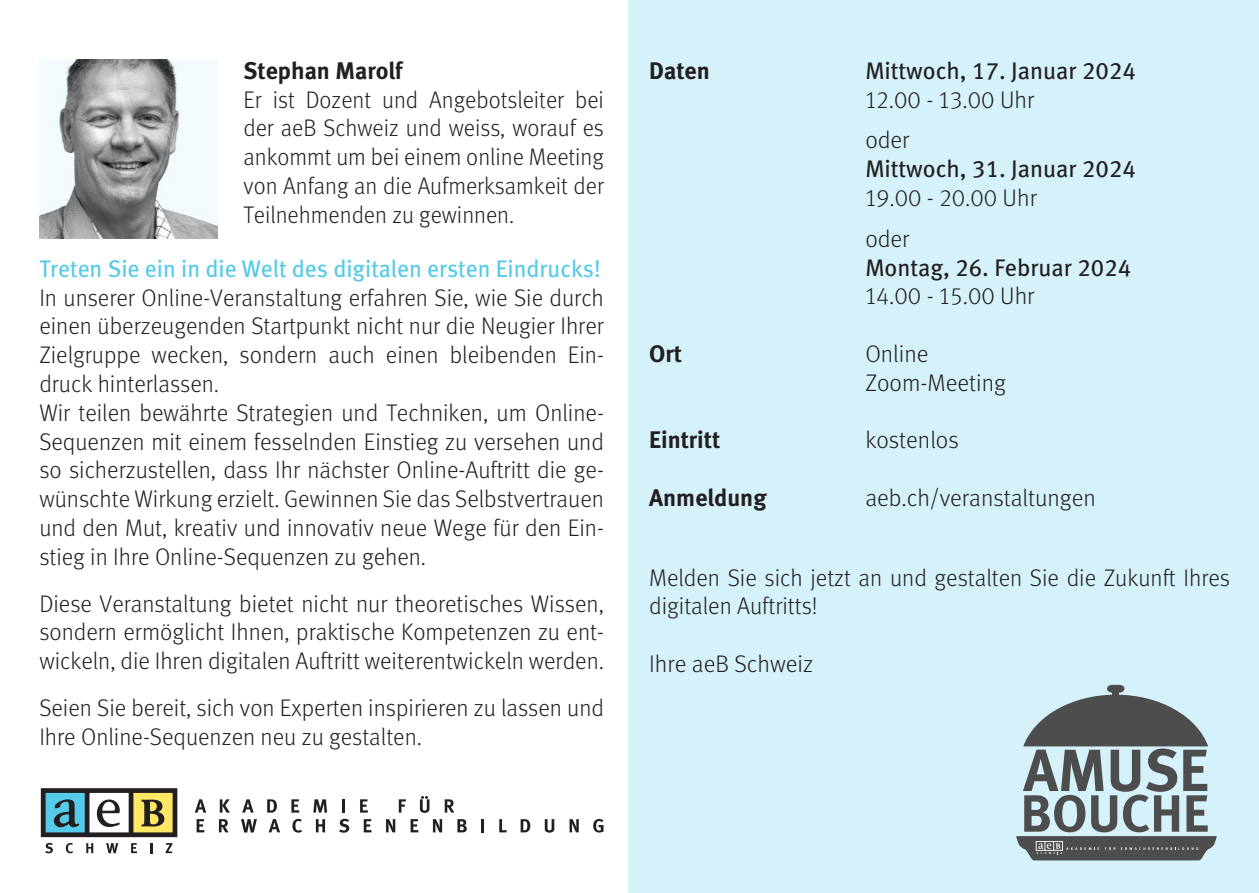
<style>
.page{position:relative;width:1259px;height:893px;background:#fff}
.page>*{position:absolute;margin:0;border:0;box-sizing:border-box;transform-origin:0 0}
.t1{font:59.4px "Meta Bold LF";color:#4d4d4d}
.t2{font:52.2px "Meta Bold LF";color:#4d4d4d}
.t3{font:24px/28.8px "Meta Light LF";color:#231f20;text-align:justify}
.t4{font:24px/28.8px "Meta Light LF";color:#231f20;text-align:justify;scale:.96 1}
.t5{font:24px/28.8px "Meta Book LF";color:#231f20}
.t6{font:24px "Meta Book LF";color:#55cae9}
.t7{font:24px "Meta Bold LF";color:#231f20}
.s1{font-family:"Meta Light LF"}
</style>
<div class="page">
<div style="left:628px;top:0;width:631px;height:893px;background:#d5f1f9"></div>
<img style="left:39px;top:60px;width:179px;height:178px">
<svg style="left:41px;top:788px;width:136px;height:49px"></svg>
<svg style="left:195px;top:799px;width:11px;height:14px"></svg>
<svg style="left:220px;top:799px;width:10px;height:14px"></svg>
<svg style="left:242px;top:799px;width:12px;height:14px"></svg>
<svg style="left:267px;top:799px;width:10px;height:14px"></svg>
<svg style="left:291px;top:799px;width:8px;height:14px"></svg>
<svg style="left:313px;top:799px;width:14px;height:14px"></svg>
<hr style="left:342px;top:799px;width:3px;height:14px;background:#231f20">
<svg style="left:360px;top:799px;width:8px;height:14px"></svg>
<svg style="left:399px;top:799px;width:7px;height:14px"></svg>
<svg style="left:420px;top:796px;width:9px;height:17px"></svg>
<svg style="left:445px;top:799px;width:9px;height:14px"></svg>
<svg style="left:197px;top:819px;width:7px;height:13px"></svg>
<svg style="left:219px;top:819px;width:9px;height:13px"></svg>
<svg style="left:241px;top:819px;width:16px;height:13px"></svg>
<svg style="left:269px;top:819px;width:11px;height:13px"></svg>
<svg style="left:292px;top:819px;width:10px;height:14px"></svg>
<svg style="left:316px;top:819px;width:9px;height:13px"></svg>
<svg style="left:339px;top:819px;width:10px;height:14px"></svg>
<svg style="left:364px;top:819px;width:7px;height:13px"></svg>
<svg style="left:386px;top:819px;width:9px;height:13px"></svg>
<svg style="left:410px;top:819px;width:8px;height:13px"></svg>
<svg style="left:433px;top:819px;width:9px;height:13px"></svg>
<svg style="left:457px;top:819px;width:10px;height:13px"></svg>
<svg style="left:481px;top:819px;width:3px;height:13px"></svg>
<svg style="left:499px;top:819px;width:8px;height:13px"></svg>
<svg style="left:520px;top:819px;width:10px;height:13px"></svg>
<svg style="left:545px;top:819px;width:9px;height:14px"></svg>
<svg style="left:569px;top:819px;width:10px;height:13px"></svg>
<svg style="left:593px;top:819px;width:10px;height:13px"></svg>
<svg style="left:45px;top:843px;width:8px;height:10px"></svg>
<svg style="left:66px;top:843px;width:7px;height:10px"></svg>
<svg style="left:86px;top:843px;width:7px;height:10px"></svg>
<svg style="left:106px;top:843px;width:12px;height:10px"></svg>
<svg style="left:131px;top:843px;width:6px;height:10px"></svg>
<svg style="left:150px;top:843px;width:2px;height:10px"></svg>
<svg style="left:166px;top:843px;width:6px;height:10px"></svg>
<svg style="left:1023px;top:685px;width:185px;height:61px;background:#7f898c"></svg>
<div style="left:1112px;top:689px;width:7px;height:8px;background:#4d4d4d"></div>
<svg style="left:1016px;top:836px;width:201px;height:24px;background:#5f6162"></svg>
<p class="t7" style="left:243px;top:56px;width:160px">Stephan Marolf</p>
<p class="t4" style="left:243px;top:85px;width:377px">Er ist Dozent und Angebotsleiter bei der aeB Schweiz und weiss, worauf es ankommt um bei einem online Meeting von Anfang an die Aufmerksamkeit der Teilnehmenden zu gewinnen.</p>
<p class="t6" style="left:39px;top:254px;width:563px">Treten Sie ein in die Welt des digitalen ersten Eindrucks!</p>
<p class="t3" style="left:39px;top:283px;width:566px">In unserer Online-Veranstaltung erfahren Sie, wie Sie durch einen überzeugenden Startpunkt nicht nur die Neugier Ihrer Zielgruppe wecken, sondern auch einen bleibenden Ein&shy;druck hinterlassen.</p>
<p class="t3" style="left:39px;top:398px;width:566px">Wir teilen bewährte Strategien und Techniken, um Online-Sequenzen mit einem fesselnden Einstieg zu versehen und so sicherzustellen, dass Ihr nächster Online-Auftritt die ge&shy;wünschte Wirkung erzielt. Gewinnen Sie das Selbstvertrauen und den Mut, kreativ und innovativ neue Wege für den Ein&shy;stieg in Ihre Online-Sequenzen zu gehen.</p>
<p class="t3" style="left:39px;top:589px;width:566px">Diese Veranstaltung bietet nicht nur theoretisches Wissen, sondern ermöglicht Ihnen, praktische Kompetenzen zu ent&shy;wickeln, die Ihren digitalen Auftritt weiterentwickeln werden.</p>
<p class="t3" style="left:39px;top:693px;width:566px">Seien Sie bereit, sich von Experten inspirieren zu lassen und<br>Ihre Online-Sequenzen neu zu gestalten.</p>
<p class="t7" style="left:649px;top:56px;width:62px">Daten</p>
<p class="t5" style="left:865px;top:56px;width:272px">Mittwoch, 17. Januar 2024<br><span class="s1">12.00 - 13.00 Uhr</span></p>
<p class="t3" style="left:865px;top:125px;width:46px">oder</p>
<p class="t5" style="left:865px;top:154px;width:272px">Mittwoch, 31. Januar 2024</p>
<p class="t3" style="left:865px;top:183px;width:173px">19.00 - 20.00 Uhr</p>
<p class="t3" style="left:865px;top:224px;width:46px">oder</p>
<p class="t5" style="left:865px;top:252px;width:267px">Montag, 26. Februar 2024</p>
<p class="t3" style="left:865px;top:281px;width:171px">14.00 - 15.00 Uhr</p>
<p class="t7" style="left:649px;top:339px;width:34px">Ort</p>
<p class="t3" style="left:865px;top:339px;width:142px">Online<br>Zoom-Meeting</p>
<p class="t7" style="left:649px;top:426px;width:72px">Eintritt</p>
<p class="t3" style="left:865px;top:425px;width:95px">kostenlos</p>
<p class="t7" style="left:649px;top:483px;width:119px">Anmeldung</p>
<p class="t3" style="left:865px;top:483px;width:232px">aeb.ch/veranstaltungen</p>
<p class="t3" style="left:649px;top:563px;width:582px">Melden Sie sich jetzt an und gestalten Sie die Zukunft Ihres digitalen Auftritts!</p>
<p class="t3" style="left:649px;top:649px;width:165px">Ihre aeB Schweiz</p>
<p class="t1" style="left:1023px;top:735px;width:187px">AMUSE</p>
<p class="t2" style="left:1020px;top:782px;width:190px">BOUCHE</p>
</div>
